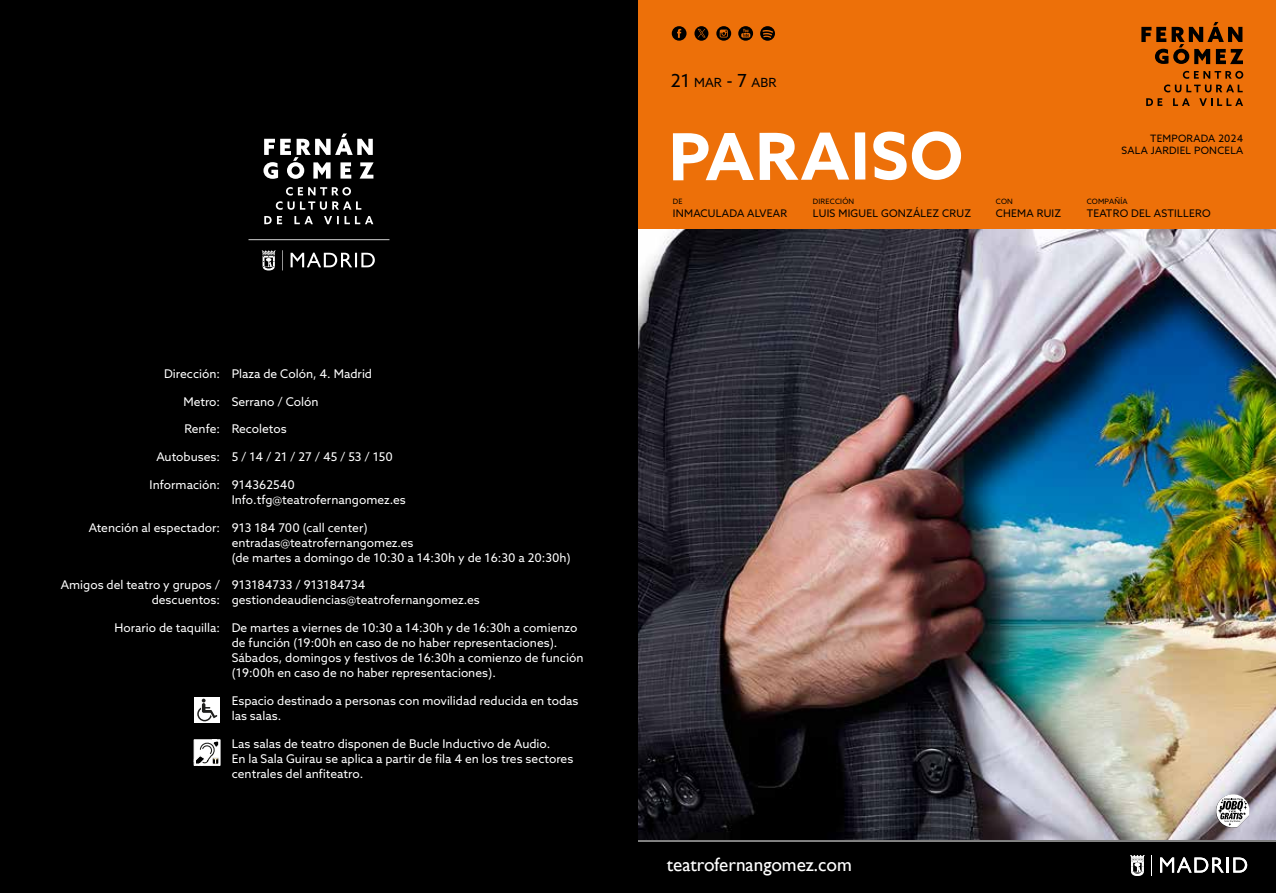
<style>
.page{position:relative;width:1276px;height:893px;background:#000}
.page>*{position:absolute;margin:0;border:0;box-sizing:border-box;transform-origin:0 0}
.t1{font:700 65.1px "Azo Sans";letter-spacing:.015em;color:#fff}
.t2{font:19.2px "Gill Sans";color:#fff}
.t3{font:12.6px "Azo Sans";color:#000}
.t4{font:12px/15px "Azo Sans";color:#fff}
.t5{font:10.5px "Azo Sans";letter-spacing:.02em;color:#000}
.t6{font:10.2px/12px "Azo Sans";letter-spacing:.025em;color:#000;text-align:right}
.t7{font:7.35px "Azo Sans";letter-spacing:.03em;color:#000}
.s1{font-size:18px}
</style>
<div class="page">
<div style="left:638px;top:0;width:638px;height:230px;background:#ed7009"></div>
<img style="left:638px;top:230px;width:638px;height:611px">
<svg style="left:248px;top:134px;width:141px;height:136px"></svg>
<svg style="left:1151px;top:855px;width:1px;height:21px"></svg>
<svg style="left:1160px;top:857px;width:87px;height:16px"></svg>
<svg style="left:1130px;top:855px;width:15px;height:21px"></svg>
<svg style="left:1214px;top:792px;width:36px;height:37px"></svg>
<svg style="left:1141px;top:22px;width:102px;height:42px"></svg>
<svg style="left:1182px;top:71px;width:61px;height:8px"></svg>
<svg style="left:1164px;top:85px;width:78px;height:7px"></svg>
<svg style="left:1146px;top:98px;width:16px;height:8px"></svg>
<svg style="left:1173px;top:98px;width:16px;height:8px"></svg>
<svg style="left:1199px;top:98px;width:44px;height:8px"></svg>
<hr style="left:638px;top:841px;width:638px;height:1px;background:#fff">
<div style="left:194px;top:697px;width:26px;height:25px;background:#fff"></div>
<svg style="left:197px;top:699px;width:20px;height:22px"></svg>
<svg style="left:194px;top:740px;width:26px;height:25px"></svg>
<svg style="left:672px;top:26px;width:14px;height:15px"></svg>
<svg style="left:738px;top:26px;width:15px;height:15px"></svg>
<svg style="left:716px;top:26px;width:15px;height:15px"></svg>
<svg style="left:760px;top:26px;width:15px;height:15px"></svg>
<svg style="left:694px;top:26px;width:14px;height:15px"></svg>
<p class="t4" style="left:164px;top:366px;width:57px">Dirección:</p>
<p class="t4" style="left:183px;top:394px;width:38px">Metro:</p>
<p class="t4" style="left:184px;top:421px;width:37px">Renfe:</p>
<p class="t4" style="left:156px;top:449px;width:65px">Autobuses:</p>
<p class="t4" style="left:150px;top:477px;width:72px">Información:</p>
<p class="t4" style="left:89px;top:520px;width:133px">Atención al espectador:</p>
<p class="t4" style="left:61px;top:577px;width:161px;text-align:right">Amigos del teatro y grupos / descuentos:</p>
<p class="t4" style="left:115px;top:620px;width:107px">Horario de taquilla:</p>
<p class="t4" style="left:232px;top:366px;width:142px">Plaza de Colón, 4. Madrid</p>
<p class="t4" style="left:232px;top:394px;width:88px">Serrano / Colón</p>
<p class="t4" style="left:232px;top:421px;width:56px">Recoletos</p>
<p class="t4" style="left:232px;top:449px;width:162px">5 / 14 / 21 / 27 / 45 / 53 / 150</p>
<p class="t4" style="left:232px;top:477px;width:176px">914362540<br>Info.tfg@teatrofernangomez.es</p>
<p class="t4" style="left:232px;top:520px;width:340px">913 184 700 (call center)<br>entradas@teatrofernangomez.es<br>(de martes a domingo de 10:30 a 14:30h y de 16:30 a 20:30h)</p>
<p class="t4" style="left:232px;top:577px;width:250px">913184733 / 913184734 gestiondeaudiencias@teatrofernangomez.es</p>
<p class="t4" style="left:232px;top:620px;width:353px">De martes a viernes de 10:30 a 14:30h y de 16:30h a comienzo de función (19:00h en caso de no haber representaciones).<br>Sábados, domingos y festivos de 16:30h a comienzo de función (19:00h en caso de no haber representaciones).</p>
<p class="t4" style="left:232px;top:693px;width:348px">Espacio destinado a personas con movilidad reducida en todas las salas.</p>
<p class="t4" style="left:232px;top:736px;width:343px">Las salas de teatro disponen de Bucle Inductivo de Audio.<br>En la Sala Guirau se aplica a partir de fila 4 en los tres sectores centrales del anfiteatro.</p>
<p class="t3" style="left:670px;top:74px;width:107px"><span class="s1">21</span> MAR <span class="s1">- 7</span> ABR</p>
<h1 class="t1" style="left:669px;top:113px;width:296px">PARAISO</h1>
<p class="t7" style="left:673px;top:196px;width:11px">DE</p>
<p class="t5" style="left:673px;top:206px;width:58px">INMACULADA</p>
<p class="t5" style="left:747px;top:206px;width:27px">ALVEAR</p>
<p class="t7" style="left:813px;top:196px;width:42px">DI RECCIÓN</p>
<p class="t5" style="left:813px;top:206px;width:160px">LUIS M IGUEL GONZÁLEZ CRUZ</p>
<p class="t7" style="left:995px;top:196px;width:7px">CON</p>
<p class="t5" style="left:995px;top:206px;width:24px">CHEMA</p>
<p class="t5" style="left:1036px;top:206px;width:26px">RUIZ</p>
<p class="t6" style="left:1121px;top:132px;width:123px">TEMPORADA 2024<br>SALA JARDIEL PONCELA</p>
<p class="t7" style="left:1086px;top:196px;width:42px">COMPAÑÍA</p>
<p class="t5" style="left:1086px;top:206px;width:125px">TEATRO DEL ASTILLERO</p>
<h2 class="t2" style="left:667px;top:853px;width:187px">teatrofernangomez.com</h2>
</div>
